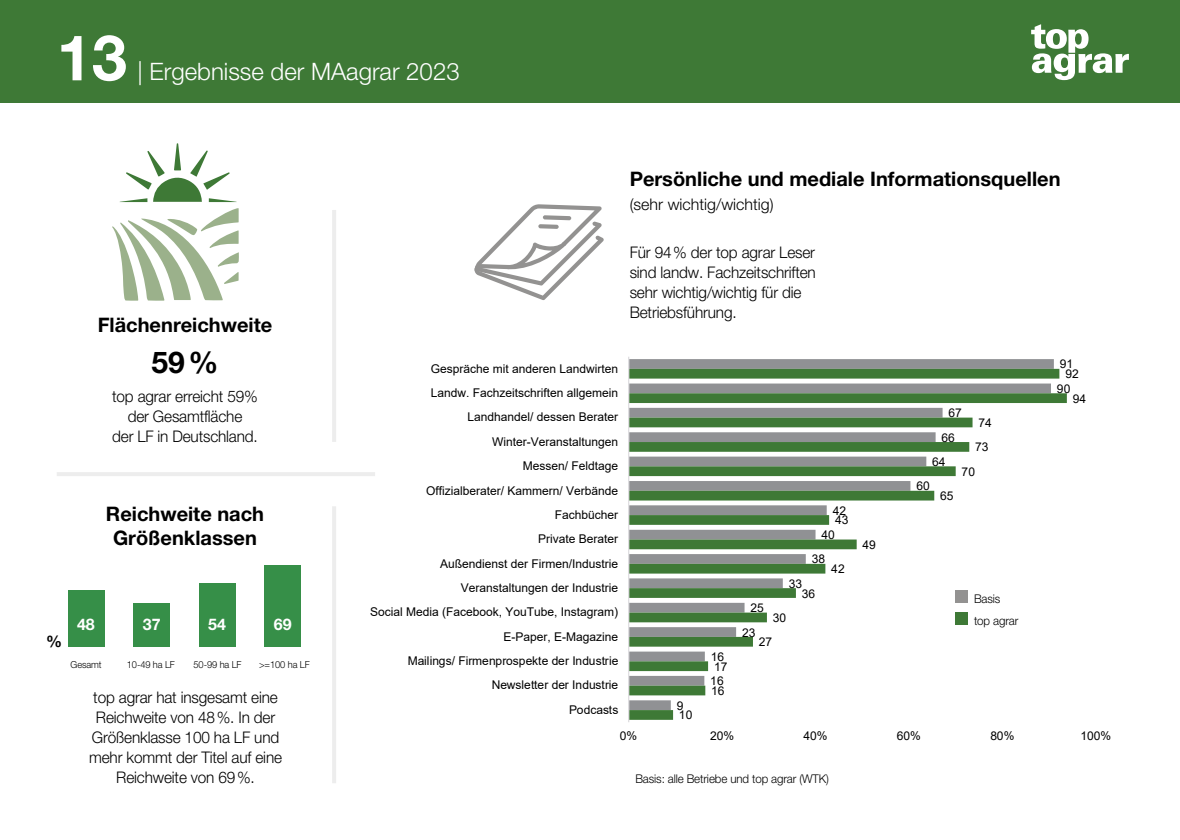
<style>
.page{position:relative;width:1180px;height:840px;background:#fff}
.page>*{position:absolute;margin:0;border:0;box-sizing:border-box;transform-origin:0 0}
.t1{font:700 63.2px "Helvetica Neue LT Pro";color:#fff}
.t2{font:700 30px "Helvetica Neue LT Pro";color:#000}
.t3{font:300 24px "Helvetica Neue LT Pro";color:#fff}
.t4{font:700 20px/24px "Helvetica Neue LT Pro";color:#000;text-align:center}
.t5{font:300 16px/20px "Helvetica Neue LT Pro";letter-spacing:-.01em;color:#000;text-align:center;scale:.96 1}
.t6{font:300 16px "Helvetica Neue LT Pro";letter-spacing:-.01em;color:#000}
.t7{font:700 16px "Helvetica Neue LT Pro";color:#fff}
.t8{font:700 16px "Helvetica Neue LT Pro";color:#000}
.t9{font:12px/24.4px "Arial";color:#000}
.t10{font:300 12px/22px "Helvetica Neue LT Pro";letter-spacing:-.01em;color:#000;scale:.96 1}
.t11{font:300 9.6px "Helvetica Neue LT Pro";letter-spacing:-.01em;color:#000;scale:.96 1}
</style>
<div class="page">
<div style="left:0;top:0;width:1179px;height:103px;background:#3e7936"></div>
<svg style="left:1031px;top:24px;width:97px;height:56px"></svg>
<svg style="left:629px;top:359px;width:424px;height:9px;background:#919295"></svg>
<svg style="left:629px;top:368px;width:437px;height:351px"></svg>
<hr style="left:628px;top:356px;width:1px;height:365px;background:#dfdee1">
<svg style="left:112px;top:208px;width:127px;height:92px"></svg>
<svg style="left:119px;top:143px;width:118px;height:59px"></svg>
<svg style="left:474px;top:204px;width:129px;height:96px"></svg>
<hr style="left:332px;top:210px;width:4px;height:231px;background:#ededed">
<hr style="left:57px;top:472px;width:318px;height:4px;background:#ededed">
<hr style="left:332px;top:506px;width:4px;height:276px;background:#ededed">
<div style="left:68px;top:590px;width:36px;height:56px;background:#368f48"></div>
<div style="left:133px;top:603px;width:36px;height:43px;background:#368f48"></div>
<div style="left:199px;top:583px;width:36px;height:63px;background:#368f48"></div>
<div style="left:265px;top:565px;width:36px;height:81px;background:#368f48"></div>
<div style="left:955px;top:590px;width:94px;height:35px;background:#fff"></div>
<div style="left:955px;top:590px;width:12px;height:12px;background:#939291"></div>
<div style="left:955px;top:612px;width:12px;height:12px;background:#3e7936"></div>
<h1 class="t1" style="left:57px;top:18px;width:72px">13</h1>
<h3 class="t3" style="left:137px;top:56px;width:323px">| Ergebnisse der MAagrar 2023</h3>
<h3 class="t4" style="left:98px;top:312px;width:176px">Flächenreichweite</h3>
<h3 class="t4" style="left:629px;top:167px;width:432px">Persönliche und mediale Informationsquellen</h3>
<h3 class="t6" style="left:629px;top:195px;width:145px">(sehr wichtig/wichtig)</h3>
<h3 class="t5" style="left:629px;top:241px;width:195px;text-align:left">Für 94% der top agrar Leser sind landw. Fachzeitschriften sehr wichtig/wichtig für die<br>Betriebsführung.</h3>
<h2 class="t2" style="left:151px;top:343px;width:69px">59%</h2>
<h3 class="t5" style="left:112px;top:385px;width:153px">top agrar erreicht 59% der Gesamtfläche<br>der LF in Deutschland.</h3>
<h3 class="t4" style="left:106px;top:500px;width:160px">Reichweite nach<br>Größenklassen</h3>
<h3 class="t8" style="left:46px;top:630px;width:17px">%</h3>
<h3 class="t7" style="left:77px;top:614px;width:19px">48</h3>
<h3 class="t7" style="left:143px;top:614px;width:19px">37</h3>
<h3 class="t7" style="left:208px;top:614px;width:19px">54</h3>
<h3 class="t7" style="left:274px;top:614px;width:19px">69</h3>
<p class="t11" style="left:71px;top:658px;width:34px">Gesamt</p>
<p class="t11" style="left:127px;top:658px;width:52px">10-49 ha LF</p>
<p class="t11" style="left:193px;top:658px;width:52px">50-99 ha LF</p>
<p class="t11" style="left:259px;top:658px;width:54px">&gt;=100 ha LF</p>
<h3 class="t5" style="left:89px;top:686px;width:202px">top agrar hat insgesamt eine<br>Reichweite von 48%. In der<br>Größenklasse 100 ha LF und mehr kommt der Titel auf eine<br>Reichweite von 69%.</h3>
<p class="t9" style="left:370px;top:356px;width:250px;text-align:right">Gespräche mit anderen Landwirten<br>Landw. Fachzeitschriften allgemein<br>Landhandel/ dessen Berater<br>Winter-Veranstaltungen<br>Messen/ Feldtage<br>Offizialberater/ Kammern/ Verbände<br>Fachbücher<br>Private Berater<br>Außendienst der Firmen/Industrie<br>Veranstaltungen der Industrie<br>Social Media (Facebook, YouTube, Instagram)<br>E-Paper, E-Magazine<br>Mailings/ Firmenprospekte der Industrie<br>Newsletter der Industrie<br>Podcasts</p>
<p class="t9" style="left:676px;top:692px;width:8px">9</p>
<p class="t9" style="left:679px;top:702px;width:15px">10</p>
<p class="t9" style="left:710px;top:644px;width:15px">16<br>16</p>
<p class="t9" style="left:711px;top:653px;width:18px">17<br>16</p>
<p class="t9" style="left:832px;top:498px;width:15px">42</p>
<p class="t9" style="left:821px;top:522px;width:15px">40</p>
<p class="t9" style="left:811px;top:546px;width:15px">38</p>
<p class="t9" style="left:834px;top:507px;width:15px">43</p>
<p class="t9" style="left:831px;top:556px;width:15px">42</p>
<p class="t9" style="left:788px;top:571px;width:15px">33</p>
<p class="t9" style="left:801px;top:580px;width:15px">36</p>
<p class="t9" style="left:742px;top:595px;width:23px;text-indent:8px">25<br>23</p>
<p class="t9" style="left:772px;top:605px;width:15px">30</p>
<p class="t9" style="left:758px;top:629px;width:15px">27</p>
<p class="t9" style="left:862px;top:532px;width:15px">49</p>
<p class="t9" style="left:948px;top:400px;width:15px">67</p>
<p class="t9" style="left:941px;top:425px;width:15px">66</p>
<p class="t9" style="left:932px;top:449px;width:15px">64</p>
<p class="t9" style="left:975px;top:410px;width:18px">74<br>73</p>
<p class="t9" style="left:961px;top:459px;width:15px">70</p>
<p class="t9" style="left:916px;top:473px;width:15px">60</p>
<p class="t9" style="left:940px;top:483px;width:15px">65</p>
<p class="t10" style="left:973px;top:587px;width:48px">Basis top agrar</p>
<p class="t9" style="left:966px;top:595px;width:49px;line-height:13px">Basis top agrar</p>
<p class="t9" style="left:1056px;top:352px;width:18px">91<br>90</p>
<p class="t9" style="left:1072px;top:361px;width:15px;text-indent:-7px">92<br>94</p>
<p class="t9" style="left:620px;top:723px;width:19px">0%</p>
<p class="t9" style="left:710px;top:723px;width:26px">20%</p>
<p class="t9" style="left:803px;top:723px;width:26px">40%</p>
<p class="t9" style="left:896px;top:723px;width:26px">60%</p>
<p class="t9" style="left:990px;top:723px;width:26px">80%</p>
<p class="t9" style="left:1080px;top:723px;width:32px">100%</p>
<p class="t10" style="left:635px;top:767px;width:203px">Basis: alle Betriebe und top agrar (WTK)</p>
</div>
